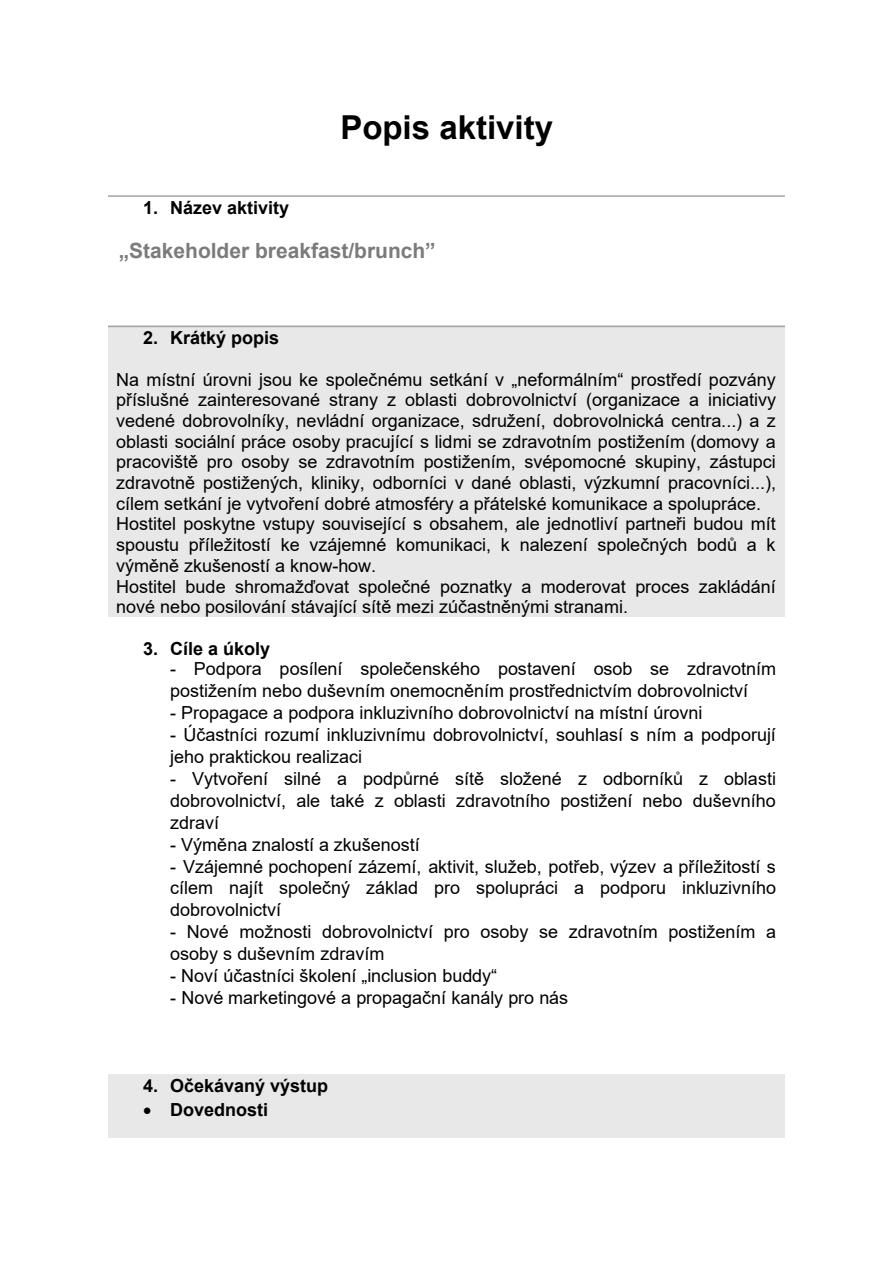
<style>
.page{position:relative;width:893px;height:1263px;background:#fff}
.page>*{position:absolute;margin:0;border:0;box-sizing:border-box;transform-origin:0 0}
.t1{font:700 33px "Arial";color:#000}
.t2{font:700 21px "Arial";color:#7b7b7b}
.t3{font:18px/20.7px "Arial";color:#000}
.t4{font:700 18px/24.9px "Arial";color:#000}
</style>
<div class="page">
<div style="left:108px;top:326px;width:677px;height:291px;background:#e8e8e8"></div>
<div style="left:108px;top:1074px;width:677px;height:64px;background:#e8e8e8"></div>
<hr style="left:108px;top:195px;width:677px;height:2px;background:#a5a5a5">
<hr style="left:108px;top:326px;width:677px;height:1px;background:#a5a5a5">
<h1 class="t1" style="left:340px;top:115px;width:214px">Popis aktivity</h1>
<p class="t4" style="left:143px;top:197px;width:147px">1. Název aktivity</p>
<p class="t2" style="left:119px;top:243px;width:318px">„Stakeholder breakfast/brunch”</p>
<p class="t4" style="left:143px;top:327px;width:137px">2. Krátký popis</p>
<p class="t3" style="left:116px;top:370px;width:661px">Na místní úrovni jsou ke společnému setkání v „neformálním“ prostředí pozvány příslušné zainteresované strany z oblasti dobrovolnictví (organizace a iniciativy vedené dobrovolníky, nevládní organizace, sdružení, dobrovolnická centra...) a z oblasti sociální práce osoby pracující s lidmi se zdravotním postižením (domovy a pracoviště pro osoby se zdravotním postižením, svépomocné skupiny, zástupci zdravotně postižených, kliniky, odborníci v dané oblasti, výzkumní pracovníci...), cílem setkání je vytvoření dobré atmosféry a přátelské komunikace a spolupráce.<br>Hostitel poskytne vstupy související s obsahem, ale jednotliví partneři budou mít spoustu příležitostí ke vzájemné komunikaci, k nalezení společných bodů a k výměně zkušeností a know-how.<br>Hostitel bude shromažďovat společné poznatky a moderovat proces zakládání nové nebo posilování stávající sítě mezi zúčastněnými stranami.</p>
<p class="t4" style="left:143px;top:637px;width:129px">3. Cíle a úkoly</p>
<p class="t3" style="left:170px;top:660px;width:607px;line-height:21.9px">- Podpora posílení společenského postavení osob se zdravotním postižením nebo duševním onemocněním prostřednictvím dobrovolnictví</p>
<p class="t3" style="left:170px;top:704px;width:534px">- Propagace a podpora inkluzivního dobrovolnictví na místní úrovni</p>
<p class="t3" style="left:170px;top:725px;width:607px;line-height:21.9px">- Účastníci rozumí inkluzivnímu dobrovolnictví, souhlasí s ním a podporují jeho praktickou realizaci</p>
<p class="t3" style="left:170px;top:769px;width:607px;line-height:21.9px;text-align:justify">- Vytvoření silné a podpůrné sítě složené z odborníků z oblasti dobrovolnictví, ale také z oblasti zdravotního postižení nebo duševního zdraví</p>
<p class="t3" style="left:170px;top:835px;width:251px">- Výměna znalostí a zkušeností</p>
<p class="t3" style="left:170px;top:857px;width:607px;line-height:21.9px;text-align:justify">- Vzájemné pochopení zázemí, aktivit, služeb, potřeb, výzev a příležitostí s cílem najít společný základ pro spolupráci a podporu inkluzivního dobrovolnictví</p>
<p class="t3" style="left:170px;top:922px;width:607px;line-height:21.9px">- Nové možnosti dobrovolnictví pro osoby se zdravotním postižením a osoby s duševním zdravím</p>
<p class="t3" style="left:170px;top:967px;width:329px">- Noví účastníci školení „inclusion buddy“</p>
<p class="t3" style="left:170px;top:989px;width:400px">- Nové marketingové a propagační kanály pro nás</p>
<p class="t4" style="left:170px;top:1074px;width:159px;text-indent:-27px">4. Očekávaný výstup<br>Dovednosti</p>
</div>
